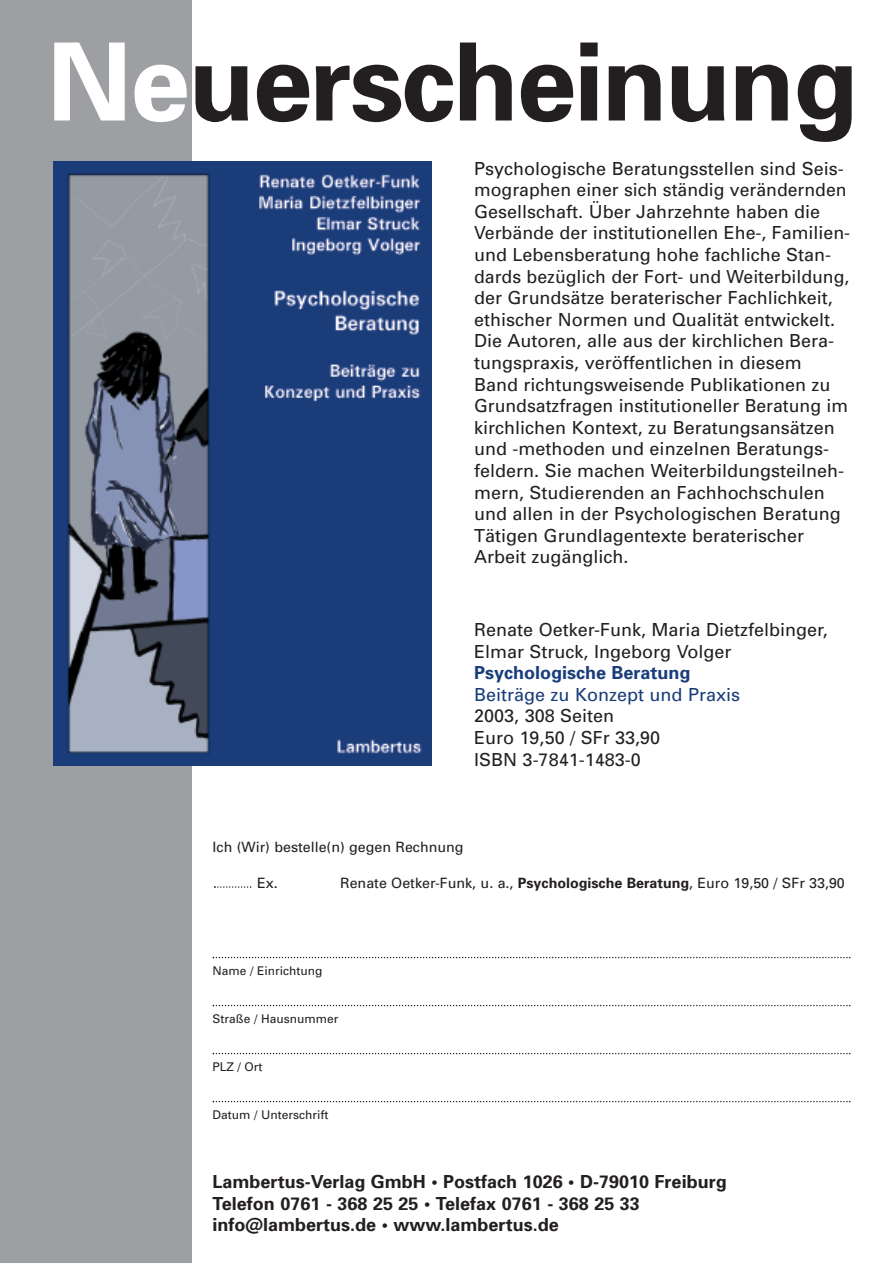
<style>
.page{position:relative;width:893px;height:1263px;background:#fff}
.page>*{position:absolute;margin:0;border:0;box-sizing:border-box;transform-origin:0 0}
.t1{font:700 108px "Univers";letter-spacing:-.02em;color:#231f20}
.t2{font:18px/21.6px "Univers";color:#231f20}
.t3{font:700 18px/21.6px "Univers";color:#231f20}
.t4{font:18px "Univers";color:#193d7b}
.t5{font:700 18px "Univers";color:#193d7b}
.t6{font:14.25px "Univers";color:#231f20}
.t7{font:12px "Univers";color:#231f20}
.s1{color:#fff}
.s2{font-weight:700}
</style>
<div class="page">
<div style="left:0;top:0;width:191px;height:1263px;background:#9d9fa2"></div>
<svg style="left:214px;top:886px;width:37px;height:2px"></svg>
<svg style="left:213px;top:957px;width:637px;height:1px"></svg>
<svg style="left:213px;top:1005px;width:637px;height:1px"></svg>
<svg style="left:213px;top:1053px;width:637px;height:1px"></svg>
<svg style="left:213px;top:1101px;width:637px;height:1px"></svg>
<img style="left:53px;top:162px;width:378px;height:603px">
<h1 class="t1" style="left:47px;top:43px;width:813px"><span class="s1">Ne</span>uerscheinung</h1>
<p class="t2" style="left:474px;top:159px;width:378px">Psychologische Beratungsstellen sind Seis&shy;mographen einer sich ständig verändernden Gesellschaft. Über Jahrzehnte haben die Verbände der institutionellen Ehe-, Familien&shy;und Lebensberatung hohe fachliche Stan&shy;dards bezüglich der Fort- und Weiterbildung, der Grundsätze beraterischer Fachlichkeit, ethischer Normen und Qualität entwickelt.<br>Die Autoren, alle aus der kirchlichen Bera&shy;tungspraxis, veröffentlichen in diesem Band richtungsweisende Publikationen zu Grundsatzfragen institutioneller Beratung im kirchlichen Kontext, zu Beratungsansätzen und -methoden und einzelnen Beratungs&shy;feldern. Sie machen Weiterbildungsteilneh&shy;mern, Studierenden an Fachhochschulen und allen in der Psychologischen Beratung Tätigen Grundlagentexte beraterischer Arbeit zugänglich.</p>
<p class="t2" style="left:474px;top:620px;width:355px">Renate Oetker-Funk, Maria Dietzfelbinger,<br>Elmar Struck, Ingeborg Volger</p>
<p class="t5" style="left:474px;top:666px;width:218px">Psychologische Beratung</p>
<p class="t4" style="left:474px;top:688px;width:267px">Beiträge zu Konzept und Praxis</p>
<p class="t2" style="left:474px;top:707px;width:188px">2003, 308 Seiten<br>Euro 19,50 / SFr 33,90<br>ISBN 3-7841-1483-0</p>
<p class="t6" style="left:213px;top:841px;width:252px">Ich (Wir) bestelle(n) gegen Rechnung</p>
<p class="t6" style="left:257px;top:877px;width:22px">Ex.</p>
<p class="t6" style="left:340px;top:877px;width:506px">Renate Oetker-Funk, u. a., <span class="s2">Psychologische Beratung</span>, Euro 19,50 / SFr 33,90</p>
<p class="t7" style="left:213px;top:967px;width:111px">Name / Einrichtung</p>
<p class="t7" style="left:213px;top:1015px;width:127px">Straße / Hausnummer</p>
<p class="t7" style="left:213px;top:1063px;width:52px">PLZ / Ort</p>
<p class="t7" style="left:213px;top:1111px;width:117px">Datum / Unterschrift</p>
<p class="t3" style="left:213px;top:1173px;width:516px">Lambertus-Verlag GmbH • Postfach 1026 • D-79010 Freiburg<br>Telefon 0761 - 368 25 25 • Telefax 0761 - 368 25 33 info@lambertus.de • www.lambertus.de</p>
</div>
